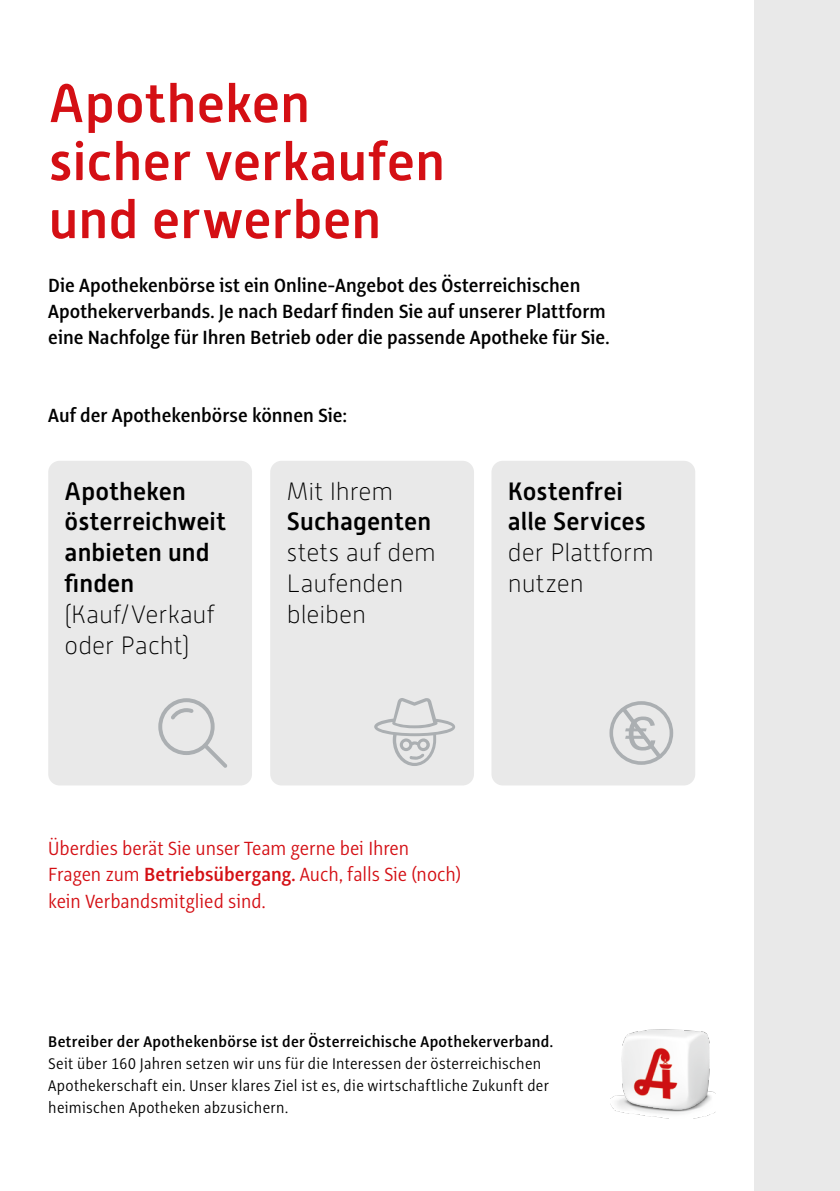
<style>
.page{position:relative;width:840px;height:1191px;background:#fff}
.page>*{position:absolute;margin:0;border:0;box-sizing:border-box;transform-origin:0 0}
.t1{font:500 54px/58px "Alwyn New";letter-spacing:.005em;color:#d40f14}
.t2{font:46.6px "Aktiv Grotesk";color:#abafb2;scale:1.16 1}
.t3{font:100 25px/30.8px "Alwyn New";color:#000}
.t4{font:500 25px/30.8px "Alwyn New";letter-spacing:.005em;color:#000}
.t5{font:600 21px/26px "Alto Con";color:#000}
.t6{font:300 21px/26px "Alto Con";color:#d40f14}
.t7{font:300 17px/22px "Alto Con";letter-spacing:.02em;color:#000}
.t8{font:600 17px "Alto Con";letter-spacing:.02em;color:#000}
.s1{font-weight:600}
</style>
<div class="page">
<div style="left:48px;top:461px;width:204px;height:324px;background:#e9e9e9;border-radius:11px"></div>
<div style="left:270px;top:461px;width:203px;height:324px;background:#e9e9e9;border-radius:11px"></div>
<div style="left:491px;top:461px;width:203px;height:324px;background:#e9e9e9;border-radius:11px"></div>
<div style="left:754px;top:0;width:85px;height:1191px;background:#e9e9e9"></div>
<img style="left:610px;top:1029px;width:104px;height:90px">
<svg style="left:158px;top:698px;width:69px;height:70px"></svg>
<svg style="left:374px;top:698px;width:81px;height:68px"></svg>
<div style="left:609px;top:701px;width:63px;height:64px;border:4px solid #abafb2;border-radius:50%"></div>
<svg style="left:617px;top:703px;width:48px;height:60px"></svg>
<h1 class="t1" style="left:49px;top:75px;width:397px">Apotheken sicher verkaufen und erwerben</h1>
<p class="t5" style="left:48px;top:272px;width:562px">Die Apothekenbörse ist ein Online-Angebot des Österreichischen<br>Apothekerverbands. Je nach Bedarf finden Sie auf unserer Plattform eine Nachfolge für Ihren Betrieb oder die passende Apotheke für Sie.</p>
<p class="t5" style="left:48px;top:402px;width:300px">Auf der Apothekenbörse können Sie:</p>
<p class="t4" style="left:65px;top:475px;width:163px">Apotheken österreichweit anbieten und finden</p>
<p class="t3" style="left:65px;top:599px;width:151px">(Kauf/Verkauf oder Pacht)</p>
<p class="t3" style="left:287px;top:476px;width:108px">Mit Ihrem</p>
<p class="t4" style="left:287px;top:506px;width:146px">Suchagenten</p>
<p class="t3" style="left:287px;top:537px;width:150px">stets auf dem<br>Laufenden bleiben</p>
<p class="t6" style="left:48px;top:835px;width:414px">Überdies berät Sie unser Team gerne bei Ihren<br>Fragen zum <span class="s1">Betriebsübergang.</span> Auch, falls Sie (noch) kein Verbandsmitglied sind.</p>
<p class="t4" style="left:507px;top:475px;width:139px">Kostenfrei alle Services</p>
<p class="t3" style="left:507px;top:537px;width:147px">der Plattform nutzen</p>
<h2 class="t2" style="left:623px;top:706px;width:29px">€</h2>
<p class="t8" style="left:48px;top:1031px;width:506px">Betreiber der Apothekenbörse ist der Österreichische Apothekerverband.</p>
<p class="t7" style="left:48px;top:1052px;width:502px">Seit über 160 Jahren setzen wir uns für die Interessen der österreichischen<br>Apothekerschaft ein. Unser klares Ziel ist es, die wirtschaftliche Zukunft der heimischen Apotheken abzusichern.</p>
</div>
